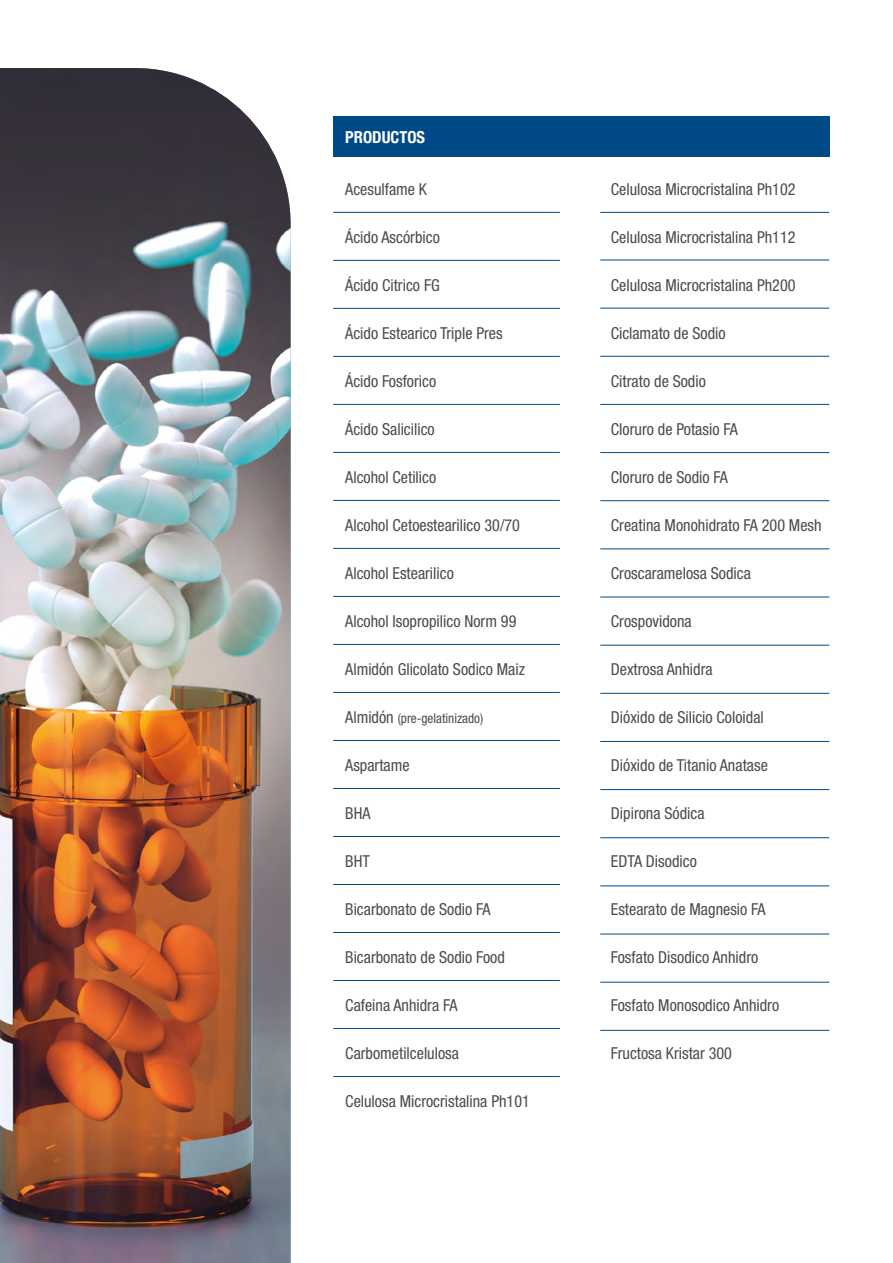
<style>
.page{position:relative;width:893px;height:1263px;background:#fff}
.page>*{position:absolute;margin:0;border:0;box-sizing:border-box;transform-origin:0 0}
.t1{font:condensed 16.5px "Helvetica Neue LT Std";color:#484c52}
.t2{font:700 condensed 16.5px "Helvetica Neue";color:#fff}
.t3{font:condensed 13.5px "Helvetica Neue LT Std";color:#484c52}
.s1{font-size:16.5px}
</style>
<div class="page">
<img style="left:0;top:68px;width:291px;height:1195px">
<hr style="left:333px;top:212px;width:227px;height:1px;background:#004a87">
<hr style="left:600px;top:212px;width:229px;height:1px;background:#004a87">
<hr style="left:333px;top:260px;width:227px;height:1px;background:#004a87">
<hr style="left:600px;top:260px;width:229px;height:1px;background:#004a87">
<hr style="left:333px;top:308px;width:227px;height:1px;background:#004a87">
<hr style="left:600px;top:308px;width:229px;height:1px;background:#004a87">
<hr style="left:333px;top:356px;width:227px;height:1px;background:#004a87">
<hr style="left:600px;top:356px;width:229px;height:1px;background:#004a87">
<hr style="left:333px;top:404px;width:227px;height:1px;background:#004a87">
<hr style="left:600px;top:404px;width:229px;height:1px;background:#004a87">
<hr style="left:333px;top:452px;width:227px;height:1px;background:#004a87">
<hr style="left:600px;top:452px;width:229px;height:1px;background:#004a87">
<hr style="left:333px;top:500px;width:227px;height:1px;background:#004a87">
<hr style="left:600px;top:500px;width:229px;height:1px;background:#004a87">
<hr style="left:333px;top:548px;width:227px;height:1px;background:#004a87">
<hr style="left:600px;top:549px;width:229px;height:1px;background:#004a87">
<hr style="left:333px;top:596px;width:227px;height:1px;background:#004a87">
<hr style="left:600px;top:597px;width:229px;height:1px;background:#004a87">
<hr style="left:333px;top:644px;width:227px;height:1px;background:#004a87">
<hr style="left:600px;top:645px;width:229px;height:1px;background:#004a87">
<hr style="left:333px;top:692px;width:227px;height:1px;background:#004a87">
<hr style="left:600px;top:693px;width:229px;height:1px;background:#004a87">
<hr style="left:333px;top:740px;width:227px;height:1px;background:#004a87">
<hr style="left:600px;top:741px;width:229px;height:1px;background:#004a87">
<hr style="left:333px;top:788px;width:227px;height:1px;background:#004a87">
<hr style="left:600px;top:789px;width:229px;height:1px;background:#004a87">
<hr style="left:333px;top:836px;width:227px;height:1px;background:#004a87">
<hr style="left:600px;top:837px;width:229px;height:1px;background:#004a87">
<hr style="left:333px;top:884px;width:227px;height:1px;background:#004a87">
<hr style="left:600px;top:886px;width:229px;height:1px;background:#004a87">
<hr style="left:333px;top:932px;width:227px;height:1px;background:#004a87">
<hr style="left:600px;top:934px;width:229px;height:1px;background:#004a87">
<hr style="left:333px;top:980px;width:227px;height:1px;background:#004a87">
<hr style="left:600px;top:982px;width:229px;height:1px;background:#004a87">
<hr style="left:333px;top:1028px;width:227px;height:1px;background:#004a87">
<hr style="left:600px;top:1030px;width:229px;height:1px;background:#004a87">
<hr style="left:333px;top:1076px;width:227px;height:1px;background:#004a87">
<div style="left:333px;top:116px;width:496px;height:40px;background:#004a87"></div>
<p class="t2" style="left:345px;top:123px;width:81px">PRODUCTOS</p>
<p class="t1" style="left:345px;top:180px;width:83px">Acesulfame K</p>
<p class="t1" style="left:345px;top:228px;width:96px">Ácido Ascórbico</p>
<p class="t1" style="left:345px;top:276px;width:96px">Ácido Citrico FG</p>
<p class="t1" style="left:345px;top:324px;width:159px">Ácido Estearico Triple Pres</p>
<p class="t1" style="left:345px;top:372px;width:92px">Ácido Fosforico</p>
<p class="t1" style="left:345px;top:420px;width:91px">Ácido Salicilico</p>
<p class="t1" style="left:345px;top:468px;width:93px">Alcohol Cetilico</p>
<p class="t1" style="left:345px;top:516px;width:176px">Alcohol Cetoestearilico 30/70</p>
<p class="t1" style="left:345px;top:564px;width:110px">Alcohol Estearilico</p>
<p class="t1" style="left:345px;top:612px;width:173px">Alcohol Isopropilico Norm 99</p>
<p class="t1" style="left:345px;top:660px;width:181px">Almidón Glicolato Sodico Maiz</p>
<p class="t3" style="left:345px;top:711px;width:140px"><span class="s1">Almidón</span> (pre-gelatinizado)</p>
<p class="t1" style="left:345px;top:756px;width:66px">Aspartame</p>
<p class="t1" style="left:345px;top:804px;width:27px">BHA</p>
<p class="t1" style="left:345px;top:852px;width:26px">BHT</p>
<p class="t1" style="left:345px;top:900px;width:147px">Bicarbonato de Sodio FA</p>
<p class="t1" style="left:345px;top:948px;width:161px">Bicarbonato de Sodio Food</p>
<p class="t1" style="left:345px;top:996px;width:114px">Cafeina Anhidra FA</p>
<p class="t1" style="left:345px;top:1044px;width:115px">Carbometilcelulosa</p>
<p class="t1" style="left:345px;top:1092px;width:186px">Celulosa Microcristalina Ph101</p>
<p class="t1" style="left:611px;top:180px;width:186px">Celulosa Microcristalina Ph102</p>
<p class="t1" style="left:611px;top:228px;width:186px">Celulosa Microcristalina Ph112</p>
<p class="t1" style="left:611px;top:276px;width:186px">Celulosa Microcristalina Ph200</p>
<p class="t1" style="left:611px;top:324px;width:116px">Ciclamato de Sodio</p>
<p class="t1" style="left:611px;top:372px;width:97px">Citrato de Sodio</p>
<p class="t1" style="left:611px;top:420px;width:128px">Cloruro de Potasio FA</p>
<p class="t1" style="left:611px;top:468px;width:119px">Cloruro de Sodio FA</p>
<p class="t1" style="left:611px;top:516px;width:212px">Creatina Monohidrato FA 200 Mesh</p>
<p class="t1" style="left:611px;top:564px;width:142px">Croscaramelosa Sodica</p>
<p class="t1" style="left:611px;top:612px;width:82px">Crospovidona</p>
<p class="t1" style="left:611px;top:660px;width:103px">Dextrosa Anhidra</p>
<p class="t1" style="left:611px;top:708px;width:154px">Dióxido de Silicio Coloidal</p>
<p class="t1" style="left:611px;top:756px;width:158px">Dióxido de Titanio Anatase</p>
<p class="t1" style="left:611px;top:804px;width:95px">Dipirona Sódica</p>
<p class="t1" style="left:611px;top:852px;width:87px">EDTA Disodico</p>
<p class="t1" style="left:611px;top:900px;width:156px">Estearato de Magnesio FA</p>
<p class="t1" style="left:611px;top:948px;width:149px">Fosfato Disodico Anhidro</p>
<p class="t1" style="left:611px;top:996px;width:170px">Fosfato Monosodico Anhidro</p>
<p class="t1" style="left:611px;top:1044px;width:123px">Fructosa Kristar 300</p>
</div>
